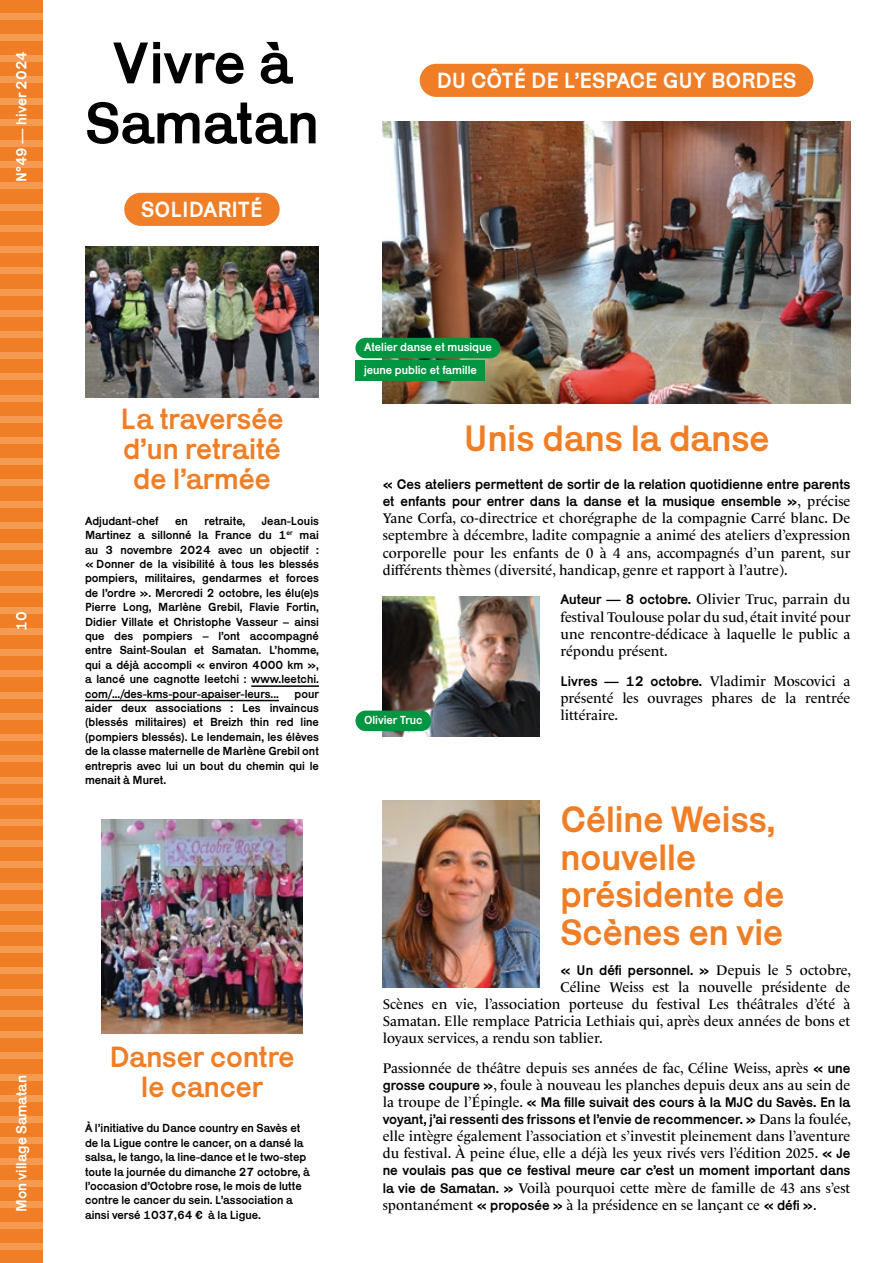
<style>
.page{position:relative;width:893px;height:1263px;background:#fff}
.page>*{position:absolute;margin:0;border:0;box-sizing:border-box;transform-origin:0 0}
.t1{font:60px/60px "Karrik";color:#000;text-align:center}
.t2{font:37.5px/37.5px "Karrik";color:#ef7e26}
.t3{font:30px/30px "Karrik";color:#ef7e26;text-align:center}
.t4{font:22.5px "Karrik";color:#fff}
.t5{font:15px "Karrik";color:#fff}
.t6{font:14.25px/17.1px "Le Monde Livre Std";color:#000;text-align:justify}
.t7{font:14.25px/17.1px "Karrik";color:#000}
.t8{font:12px/14.4px "Karrik";color:#000;text-align:justify}
.t9{font:12px/22.6px "Karrik";color:#fff}
.s1{font-family:"Le Monde Livre Std"}
.s2{font-family:"Karrik"}
</style>
<div class="page">
<div style="left:0;top:0;width:43px;height:1263px;background:#ef7e26"></div>
<div style="left:0;top:13px;width:43px;height:7px;background:#f49a51"></div>
<div style="left:0;top:34px;width:43px;height:7px;background:#f49a51"></div>
<div style="left:0;top:55px;width:43px;height:7px;background:#f49a51"></div>
<div style="left:0;top:76px;width:43px;height:7px;background:#f49a51"></div>
<div style="left:0;top:98px;width:43px;height:6px;background:#f49a51"></div>
<div style="left:0;top:119px;width:43px;height:7px;background:#f49a51"></div>
<div style="left:0;top:140px;width:43px;height:7px;background:#f49a51"></div>
<div style="left:0;top:161px;width:43px;height:7px;background:#f49a51"></div>
<div style="left:0;top:182px;width:43px;height:7px;background:#f49a51"></div>
<div style="left:0;top:204px;width:43px;height:7px;background:#f49a51"></div>
<div style="left:0;top:225px;width:43px;height:7px;background:#f49a51"></div>
<div style="left:0;top:246px;width:43px;height:7px;background:#f49a51"></div>
<div style="left:0;top:267px;width:43px;height:7px;background:#f49a51"></div>
<div style="left:0;top:289px;width:43px;height:6px;background:#f49a51"></div>
<div style="left:0;top:310px;width:43px;height:7px;background:#f49a51"></div>
<div style="left:0;top:331px;width:43px;height:7px;background:#f49a51"></div>
<div style="left:0;top:352px;width:43px;height:7px;background:#f49a51"></div>
<div style="left:0;top:373px;width:43px;height:7px;background:#f49a51"></div>
<div style="left:0;top:395px;width:43px;height:7px;background:#f49a51"></div>
<div style="left:0;top:416px;width:43px;height:7px;background:#f49a51"></div>
<div style="left:0;top:437px;width:43px;height:7px;background:#f49a51"></div>
<div style="left:0;top:458px;width:43px;height:7px;background:#f49a51"></div>
<div style="left:0;top:479px;width:43px;height:7px;background:#f49a51"></div>
<div style="left:0;top:501px;width:43px;height:7px;background:#f49a51"></div>
<div style="left:0;top:522px;width:43px;height:7px;background:#f49a51"></div>
<div style="left:0;top:543px;width:43px;height:7px;background:#f49a51"></div>
<div style="left:0;top:564px;width:43px;height:7px;background:#f49a51"></div>
<div style="left:0;top:586px;width:43px;height:6px;background:#f49a51"></div>
<div style="left:0;top:607px;width:43px;height:7px;background:#f49a51"></div>
<div style="left:0;top:628px;width:43px;height:7px;background:#f49a51"></div>
<div style="left:0;top:649px;width:43px;height:7px;background:#f49a51"></div>
<div style="left:0;top:670px;width:43px;height:7px;background:#f49a51"></div>
<div style="left:0;top:692px;width:43px;height:7px;background:#f49a51"></div>
<div style="left:0;top:713px;width:43px;height:7px;background:#f49a51"></div>
<div style="left:0;top:734px;width:43px;height:7px;background:#f49a51"></div>
<div style="left:0;top:755px;width:43px;height:7px;background:#f49a51"></div>
<div style="left:0;top:776px;width:43px;height:7px;background:#f49a51"></div>
<div style="left:0;top:798px;width:43px;height:7px;background:#f49a51"></div>
<div style="left:0;top:819px;width:43px;height:7px;background:#f49a51"></div>
<div style="left:0;top:840px;width:43px;height:7px;background:#f49a51"></div>
<div style="left:0;top:861px;width:43px;height:7px;background:#f49a51"></div>
<div style="left:0;top:883px;width:43px;height:6px;background:#f49a51"></div>
<div style="left:0;top:904px;width:43px;height:7px;background:#f49a51"></div>
<div style="left:0;top:925px;width:43px;height:7px;background:#f49a51"></div>
<div style="left:0;top:946px;width:43px;height:7px;background:#f49a51"></div>
<div style="left:0;top:967px;width:43px;height:7px;background:#f49a51"></div>
<div style="left:0;top:989px;width:43px;height:7px;background:#f49a51"></div>
<div style="left:0;top:1010px;width:43px;height:7px;background:#f49a51"></div>
<div style="left:0;top:1031px;width:43px;height:7px;background:#f49a51"></div>
<div style="left:0;top:1052px;width:43px;height:7px;background:#f49a51"></div>
<div style="left:0;top:1073px;width:43px;height:7px;background:#f49a51"></div>
<div style="left:0;top:1095px;width:43px;height:7px;background:#f49a51"></div>
<div style="left:0;top:1116px;width:43px;height:7px;background:#f49a51"></div>
<div style="left:0;top:1137px;width:43px;height:7px;background:#f49a51"></div>
<div style="left:0;top:1158px;width:43px;height:7px;background:#f49a51"></div>
<div style="left:0;top:1180px;width:43px;height:6px;background:#f49a51"></div>
<div style="left:0;top:1201px;width:43px;height:7px;background:#f49a51"></div>
<div style="left:0;top:1222px;width:43px;height:7px;background:#f49a51"></div>
<div style="left:0;top:1243px;width:43px;height:7px;background:#f49a51"></div>
<div style="left:420px;top:64px;width:393px;height:33px;background:#ef7e26;border-radius:17px"></div>
<img style="left:383px;top:121px;width:467px;height:283px">
<div style="left:355px;top:338px;width:145px;height:20px;background:#009641;border-radius:10px"></div>
<div style="left:355px;top:360px;width:130px;height:21px;background:#009641"></div>
<img style="left:383px;top:596px;width:156px;height:141px">
<div style="left:124px;top:193px;width:156px;height:33px;background:#ef7e26;border-radius:17px"></div>
<img style="left:85px;top:246px;width:234px;height:151px">
<hr style="left:251px;top:685px;width:68px;height:2px;background:#000">
<hr style="left:85px;top:700px;width:194px;height:1px;background:#000">
<img style="left:101px;top:819px;width:202px;height:214px">
<img style="left:382px;top:800px;width:157px;height:187px">
<div style="left:355px;top:711px;width:76px;height:20px;background:#009641;border-radius:10px"></div>
<p class="t5" style="left:9px;top:182px;width:132px;rotate:-90deg">N°49 — hiver 2024</p>
<p class="t5" style="left:9px;top:631px;width:21px;rotate:-90deg">10</p>
<p class="t5" style="left:9px;top:1212px;width:138px;rotate:-90deg">Mon village Samatan</p>
<h1 class="t1" style="left:85px;top:27px;width:235px">Vivre à<br>Samatan</h1>
<h3 class="t4" style="left:141px;top:190px;width:123px">SOLIDARITÉ</h3>
<h3 class="t4" style="left:437px;top:61px;width:361px">DU CÔTÉ DE L’ESPACE GUY BORDES</h3>
<h3 class="t3" style="left:121px;top:401px;width:164px">La traversée d’un retraité de l’armée</h3>
<p class="t8" style="left:85px;top:512px;width:75px">Adjudant-chef</p>
<p class="t8" style="left:175px;top:512px;width:14px">en</p>
<p class="t8" style="left:204px;top:512px;width:42px">retraite,</p>
<p class="t8" style="left:85px;top:512px;width:235px;text-indent:177px">Jean-Louis Martinez a sillonné la France du 1<sup>er</sup> mai au 3 novembre 2024 avec un objectif : « Donner de la visibilité à tous les blessés pompiers, militaires, gendarmes et forces de l’ordre ». Mercredi 2 octobre, les élu(e)s Pierre Long, Marlène Grebil, Flavie Fortin, Didier Villate et Christophe Vasseur – ainsi que des pompiers – l’ont accompagné entre Saint-Soulan et Samatan. L’homme, qui a déjà accompli « environ 4000 km », a lancé une cagnotte leetchi : www.leetchi. com/.../des-kms-pour-apaiser-leurs...</p>
<p class="t8" style="left:85px;top:685px;width:236px;text-indent:210px">pour aider deux associations : Les invaincus (blessés militaires) et Breizh thin red line (pompiers blessés). Le lendemain, les élèves de la classe maternelle de Marlène Grebil ont entrepris avec lui un bout du chemin qui le menait à Muret.</p>
<h3 class="t3" style="left:109px;top:1039px;width:187px">Danser contre le cancer</h3>
<p class="t8" style="left:85px;top:1120px;width:226px;text-align:left">À l’initiative du Dance country en Savès et de la Ligue contre le cancer, on a dansé la salsa, le tango, la line-dance et le two-step toute la journée du dimanche 27 octobre, à l’occasion d’Octobre rose, le mois de lutte contre le cancer du sein. L’association a ainsi versé 1037,64 € à la Ligue.</p>
<p class="t9" style="left:364px;top:334px;width:129px">Atelier danse et musique jeune public et famille</p>
<h2 class="t2" style="left:464px;top:416px;width:307px">Unis dans la danse</h2>
<p class="t7" style="left:383px;top:474px;width:469px">« Ces ateliers permettent de sortir de la relation quotidienne entre parents et enfants pour entrer dans la danse et la musique ensemble »<span class="s1">, précise</span></p>
<p class="t6" style="left:383px;top:510px;width:469px">Yane Corfa, co-directrice et chorégraphe de la compagnie Carré blanc. De septembre à décembre, ladite compagnie a animé des ateliers d’expression corporelle pour les enfants de 0 à 4 ans, accompagnés d’un parent, sur différents thèmes (diversité, handicap, genre et rapport à l’autre).</p>
<p class="t6" style="left:560px;top:591px;width:292px"><span class="s2">Auteur — 8 octobre.</span> Olivier Truc, parrain du festival Toulouse polar du sud, était invité pour une rencontre-dédicace à laquelle le public a répondu présent.</p>
<p class="t6" style="left:560px;top:672px;width:291px"><span class="s2">Livres — 12 octobre.</span> Vladimir Moscovici a présenté les ouvrages phares de la rentrée littéraire.</p>
<p class="t9" style="left:364px;top:707px;width:60px">Olivier Truc</p>
<h2 class="t2" style="left:560px;top:797px;width:225px">Céline Weiss, nouvelle présidente de<br>Scènes en vie</h2>
<p class="t7" style="left:560px;top:960px;width:292px">« Un défi personnel. » <span class="s1">Depuis le 5 octobre,</span></p>
<p class="t6" style="left:383px;top:978px;width:469px;text-indent:178px">Céline Weiss est la nouvelle présidente de Scènes en vie, l’association porteuse du festival Les théâtrales d’été à Samatan. Elle remplace Patricia Lethiais qui, après deux années de bons et loyaux services, a rendu son tablier.</p>
<p class="t6" style="left:383px;top:1059px;width:469px">Passionnée de théâtre depuis ses années de fac, Céline Weiss, après <span class="s2">« une grosse coupure »</span>, foule à nouveau les planches depuis deux ans au sein de</p>
<p class="t7" style="left:383px;top:1092px;width:470px"><span class="s1">la troupe de l’Épingle.</span> « Ma fille suivait des cours à la MJC du Savès. En la voyant, j’ai ressenti des frissons et l’envie de recommencer. » <span class="s1">Dans la foulée,</span></p>
<p class="t6" style="left:383px;top:1128px;width:469px">elle intègre également l’association et s’investit pleinement dans l’aventure du festival. À peine élue, elle a déjà les yeux rivés vers l’édition 2025. <span class="s2">« Je</span></p>
<p class="t7" style="left:383px;top:1160px;width:469px">ne voulais pas que ce festival meure car c’est un moment important dans</p>
<p class="t6" style="left:383px;top:1179px;width:469px"><span class="s2">la vie de Samatan. »</span> Voilà pourquoi cette mère de famille de 43 ans s’est spontanément <span class="s2">« proposée »</span> à la présidence en se lançant ce <span class="s2">« défi »</span>.</p>
</div>
